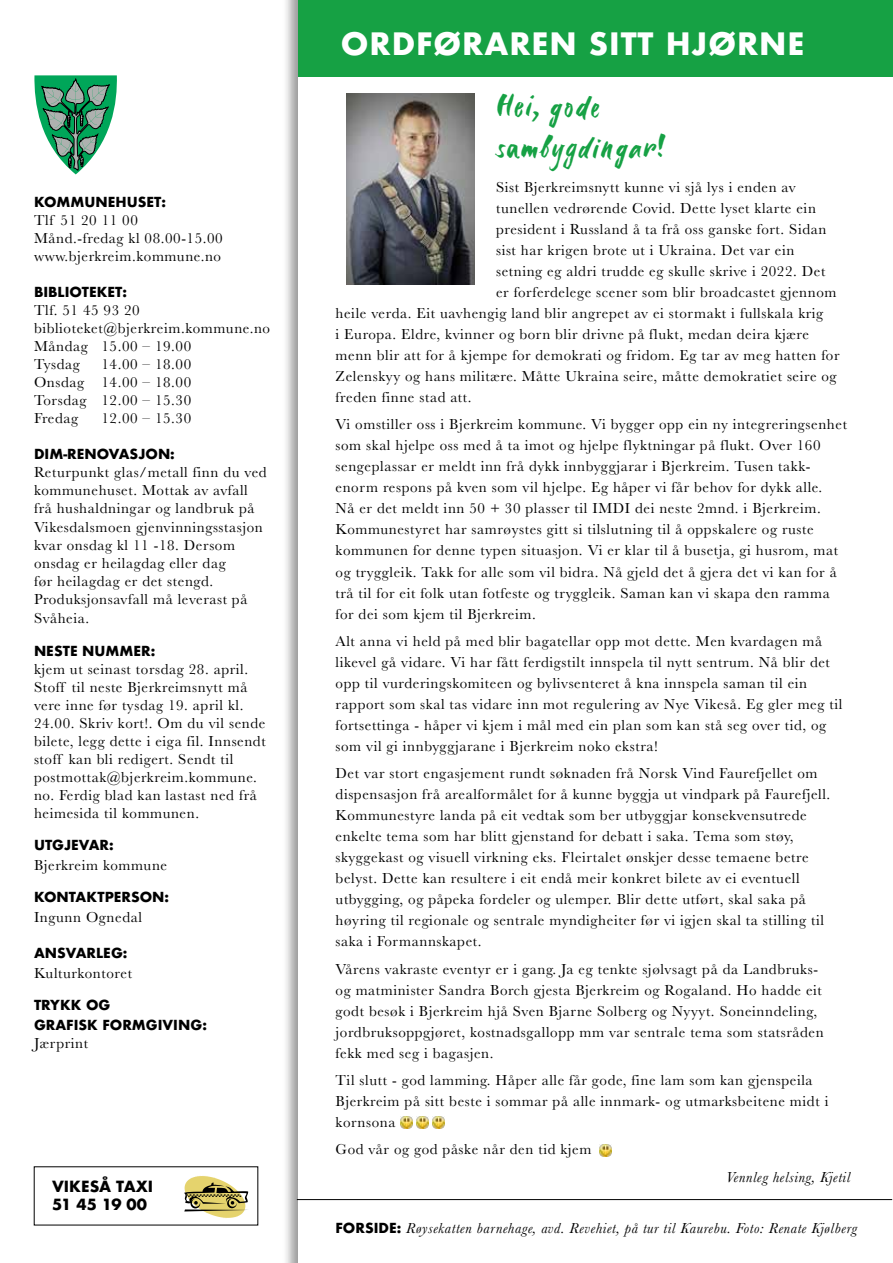
<style>
.page{position:relative;width:893px;height:1263px;background:#fff}
.page>*{position:absolute;margin:0;border:0;box-sizing:border-box;transform-origin:0 0}
.t1{font:34.5px/41.4px "Six Hands Brush";letter-spacing:.04em;color:#16a144}
.t2{font:700 30px "Futura";letter-spacing:.03em;color:#fff}
.t3{font:15px/21px "Baskerville";letter-spacing:.04em;color:#000}
.t4{font:italic 15px "Baskerville";letter-spacing:.04em;color:#000}
.t5{font:700 15px/18px "Futura";color:#000}
.t6{font:700 13.5px/19.8px "Futura";color:#000}
.s1{font-family:"Futura";font-weight:700;font-style:normal;font-size:13.5px}
</style>
<div class="page">
<div style="left:266px;top:0;width:627px;height:77px;background:#16a144"></div>
<div style="left:0;top:0;width:301px;height:1263px;background:#fff"></div>
<svg style="left:34px;top:75px;width:83px;height:99px"></svg>
<svg style="left:184px;top:1176px;width:65px;height:42px"></svg>
<img style="left:346px;top:94px;width:129px;height:191px">
<hr style="left:297px;top:1199px;width:595px;height:1px;background:#000">
<svg style="left:600px;top:1145px;width:12px;height:12px"></svg>
<svg style="left:401px;top:1117px;width:43px;height:11px"></svg>
<p class="t6" style="left:34px;top:192px;width:134px">KOMMUNEHUSET:</p>
<p class="t3" style="left:34px;top:212px;width:190px;line-height:18px">Tlf 51 20 11 00<br>Månd.-fredag kl 08.00-15.00 www.bjerkreim.kommune.no</p>
<p class="t6" style="left:34px;top:282px;width:95px">BIBLIOTEKET:</p>
<p class="t3" style="left:34px;top:302px;width:238px;line-height:18px">Tlf. 51 45 93 20 biblioteket@bjerkreim.kommune.no<br>Måndag 15.00 – 19.00<br>Tysdag</p>
<p class="t3" style="left:34px;top:356px;width:159px;line-height:18px;text-align:justify;text-indent:68px">14.00 – 18.00<br>Onsdag 14.00 – 18.00<br>Torsdag 12.00 – 15.30<br>Fredag</p>
<p class="t3" style="left:102px;top:408px;width:91px">12.00 – 15.30</p>
<p class="t6" style="left:34px;top:444px;width:142px">DIM-RENOVASJON:</p>
<p class="t3" style="left:34px;top:464px;width:234px;line-height:18px">Returpunkt glas/metall finn du ved kommunehuset. Mottak av avfall frå hushaldningar og landbruk på<br>Vikesdalsmoen gjenvinningsstasjon kvar onsdag kl 11 -18. Dersom onsdag er heilagdag eller dag<br>før heilagdag er det stengd.<br>Produksjonsavfall må leverast på</p>
<p class="t3" style="left:34px;top:608px;width:57px">Svåheia.</p>
<p class="t6" style="left:34px;top:641px;width:123px">NESTE NUMMER:</p>
<p class="t3" style="left:34px;top:660px;width:233px;line-height:18px">kjem ut seinast torsdag 28. april.<br>Stoff til neste Bjerkreimsnytt må vere inne før tysdag 19. april kl.<br>24.00. Skriv kort!. Om du vil sende bilete, legg dette i eiga fil. Innsendt stoff kan bli redigert. Sendt til postmottak@bjerkreim.kommune. no. Ferdig blad kan lastast ned frå heimesida til kommunen.</p>
<p class="t6" style="left:34px;top:835px;width:81px">UTGJEVAR:</p>
<p class="t3" style="left:34px;top:855px;width:135px">Bjerkreim kommune</p>
<p class="t6" style="left:34px;top:887px;width:137px">KONTAKTPERSON:</p>
<p class="t3" style="left:34px;top:907px;width:109px">Ingunn Ognedal</p>
<p class="t6" style="left:34px;top:943px;width:95px">ANSVARLEG:</p>
<p class="t3" style="left:34px;top:963px;width:100px">Kulturkontoret</p>
<p class="t6" style="left:34px;top:995px;width:174px">TRYKK OG<br>GRAFISK FORMGIVING:</p>
<p class="t3" style="left:34px;top:1033px;width:56px">Jærprint</p>
<p class="t5" style="left:52px;top:1177px;width:103px">VIKESÅ TAXI<br>51 45 19 00</p>
<h2 class="t2" style="left:341px;top:22px;width:465px">ORDFØRAREN SITT HJØRNE</h2>
<h1 class="t1" style="left:496px;top:85px;width:170px">Hei, gode sambygdingar!</h1>
<p class="t3" style="left:496px;top:177px;width:301px">Sist Bjerkreimsnytt kunne vi sjå lys i enden av</p>
<p class="t3" style="left:496px;top:198px;width:321px">tunellen vedrørende Covid. Dette lyset klarte ein</p>
<p class="t3" style="left:496px;top:219px;width:332px">president i Russland å ta frå oss ganske fort. Sidan</p>
<p class="t3" style="left:496px;top:240px;width:300px">sist har krigen brote ut i Ukraina. Det var ein</p>
<p class="t3" style="left:496px;top:261px;width:331px">setning eg aldri trudde eg skulle skrive i 2022. Det</p>
<p class="t3" style="left:496px;top:282px;width:342px">er forferdelege scener som blir broadcastet gjennom</p>
<p class="t3" style="left:336px;top:303px;width:489px">heile verda. Eit uavhengig land blir angrepet av ei stormakt i fullskala krig</p>
<p class="t3" style="left:336px;top:324px;width:475px">i Europa. Eldre, kvinner og born blir drivne på flukt, medan deira kjære</p>
<p class="t3" style="left:336px;top:345px;width:505px">menn blir att for å kjempe for demokrati og fridom. Eg tar av meg hatten for</p>
<p class="t3" style="left:336px;top:366px;width:503px">Zelenskyy og hans militære. Måtte Ukraina seire, måtte demokratiet seire og</p>
<p class="t3" style="left:336px;top:387px;width:138px">freden finne stad att.</p>
<p class="t3" style="left:336px;top:414px;width:513px">Vi omstiller oss i Bjerkreim kommune. Vi bygger opp ein ny integreringsenhet som skal hjelpe oss med å ta imot og hjelpe flyktningar på flukt. Over 160 sengeplassar er meldt inn frå dykk innbyggjarar i Bjerkreim. Tusen takk&shy;enorm respons på kven som vil hjelpe. Eg håper vi får behov for dykk alle.<br>Nå er det meldt inn 50 + 30 plasser til IMDI dei neste 2mnd. i Bjerkreim.<br>Kommunestyret har samrøystes gitt si tilslutning til å oppskalere og ruste kommunen for denne typen situasjon. Vi er klar til å busetja, gi husrom, mat og tryggleik. Takk for alle som vil bidra. Nå gjeld det å gjera det vi kan for å trå til for eit folk utan fotfeste og tryggleik. Saman kan vi skapa den ramma for dei som kjem til Bjerkreim.</p>
<p class="t3" style="left:336px;top:631px;width:508px">Alt anna vi held på med blir bagatellar opp mot dette. Men kvardagen må likevel gå vidare. Vi har fått ferdigstilt innspela til nytt sentrum. Nå blir det opp til vurderingskomiteen og bylivsenteret å kna innspela saman til ein rapport som skal tas vidare inn mot regulering av Nye Vikeså. Eg gler meg til fortsettinga - håper vi kjem i mål med ein plan som kan stå seg over tid, og som vil gi innbyggjarane i Bjerkreim noko ekstra!</p>
<p class="t3" style="left:336px;top:763px;width:496px">Det var stort engasjement rundt søknaden frå Norsk Vind Faurefjellet om dispensasjon frå arealformålet for å kunne byggja ut vindpark på Faurefjell.<br>Kommunestyre landa på eit vedtak som ber utbyggjar konsekvensutrede enkelte tema som har blitt gjenstand for debatt i saka. Tema som støy, skyggekast og visuell virkning eks. Fleirtalet ønskjer desse temaene betre belyst. Dette kan resultere i eit endå meir konkret bilete av ei eventuell utbygging, og påpeka fordeler og ulemper. Blir dette utført, skal saka på høyring til regionale og sentrale myndigheiter før vi igjen skal ta stilling til saka i Formannskapet.</p>
<p class="t3" style="left:336px;top:958px;width:490px">Vårens vakraste eventyr er i gang. Ja eg tenkte sjølvsagt på da Landbruks&shy;og matminister Sandra Borch gjesta Bjerkreim og Rogaland. Ho hadde eit godt besøk i Bjerkreim hjå Sven Bjarne Solberg og Nyyyt. Soneinndeling, jordbruksoppgjøret, kostnadsgallopp mm var sentrale tema som statsråden fekk med seg i bagasjen.</p>
<p class="t3" style="left:336px;top:1070px;width:494px">Til slutt - god lamming. Håper alle får gode, fine lam som kan gjenspeila<br>Bjerkreim på sitt beste i sommar på alle innmark- og utmarksbeitene midt i kornsona</p>
<p class="t3" style="left:336px;top:1139px;width:257px">God vår og god påske når den tid kjem</p>
<p class="t4" style="left:726px;top:1167px;width:126px">Vennleg helsing, Kjetil</p>
<p class="t4" style="left:336px;top:1218px;width:523px"><span class="s1">FORSIDE:</span> Røysekatten barnehage, avd. Revehiet, på tur til Kaurebu. Foto: Renate Kjølberg</p>
</div>
